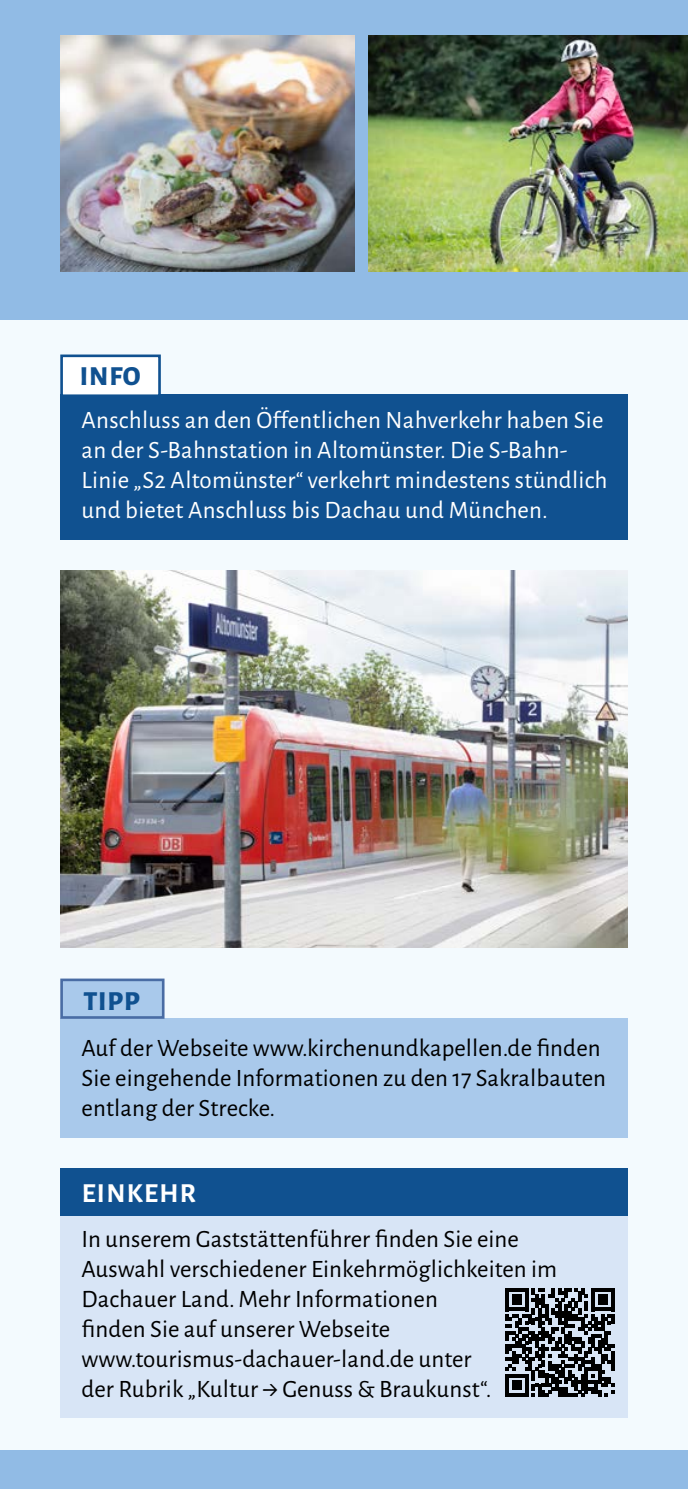
<style>
.page{position:relative;width:688px;height:1489px;background:#fff}
.page>*{position:absolute;margin:0;border:0;box-sizing:border-box;transform-origin:0 0}
.p_info_head{font:800 27.5px "Alegreya Sans";letter-spacing:.03em;color:#105190}
.p_head{font:700 27.5px "Alegreya Sans";letter-spacing:.045em;color:#fff}
.p_fliess{font:25px/30px "Alegreya Sans";letter-spacing:.005em;color:#000}
.p_info_fliess_lb{font:25px/30px "Alegreya Sans";letter-spacing:.01em;color:#fff}
.s1{font-size:30px}
</style>
<div class="page">
<div style="left:0;top:0;width:687px;height:1488px;background:#f3fafe"></div>
<div style="left:0;top:0;width:687px;height:319px;background:#91bbe5"></div>
<div style="left:0;top:1449px;width:687px;height:39px;background:#91bbe5"></div>
<img style="left:369px;top:35px;width:318px;height:237px">
<img style="left:60px;top:570px;width:567px;height:377px">
<img style="left:60px;top:35px;width:294px;height:237px">
<div style="left:60px;top:394px;width:567px;height:145px;background:#105190"></div>
<div style="left:62px;top:356px;width:97px;height:40px;background:#fff"></div>
<div style="left:60px;top:354px;width:101px;height:43px;border:3px solid #105190"></div>
<div style="left:60px;top:1018px;width:567px;height:119px;background:#a9c9eb"></div>
<svg style="left:60px;top:978px;width:105px;height:41px"></svg>
<div style="left:60px;top:1168px;width:567px;height:47px;background:#105190"></div>
<div style="left:60px;top:1216px;width:567px;height:201px;background:#d8e5f6"></div>
<svg style="left:505px;top:1288px;width:109px;height:108px"></svg>
<p class="p_info_head" style="left:80px;top:355px;width:62px">INFO</p>
<p class="p_info_fliess_lb" style="left:81px;top:404px;width:527px">Anschluss an den Öffentlichen Nahverkehr haben Sie an der S-Bahnstation in Altomünster. Die S-Bahn-Linie „S2 Altomünster“ verkehrt mindestens stündlich und bietet Anschluss bis Dachau und München.</p>
<p class="p_info_head" style="left:83px;top:979px;width:58px">TIPP</p>
<p class="p_fliess" style="left:81px;top:1032px;width:526px">Auf der Webseite www.kirchenundkapellen.de finden<br>Sie eingehende Informationen zu den 17 Sakralbauten entlang der Strecke.</p>
<p class="p_head" style="left:82px;top:1172px;width:116px">EINKEHR</p>
<p class="p_fliess" style="left:81px;top:1222px;width:477px">In unserem Gaststättenführer finden Sie eine Auswahl verschiedener Einkehrmöglichkeiten im Dachauer Land. Mehr Informationen<br>finden Sie auf unserer Webseite www.tourismus-dachauer-land.de unter<br>der Rubrik „Kultur <span class="s1">→</span> Genuss &amp; Braukunst“.</p>
</div>
